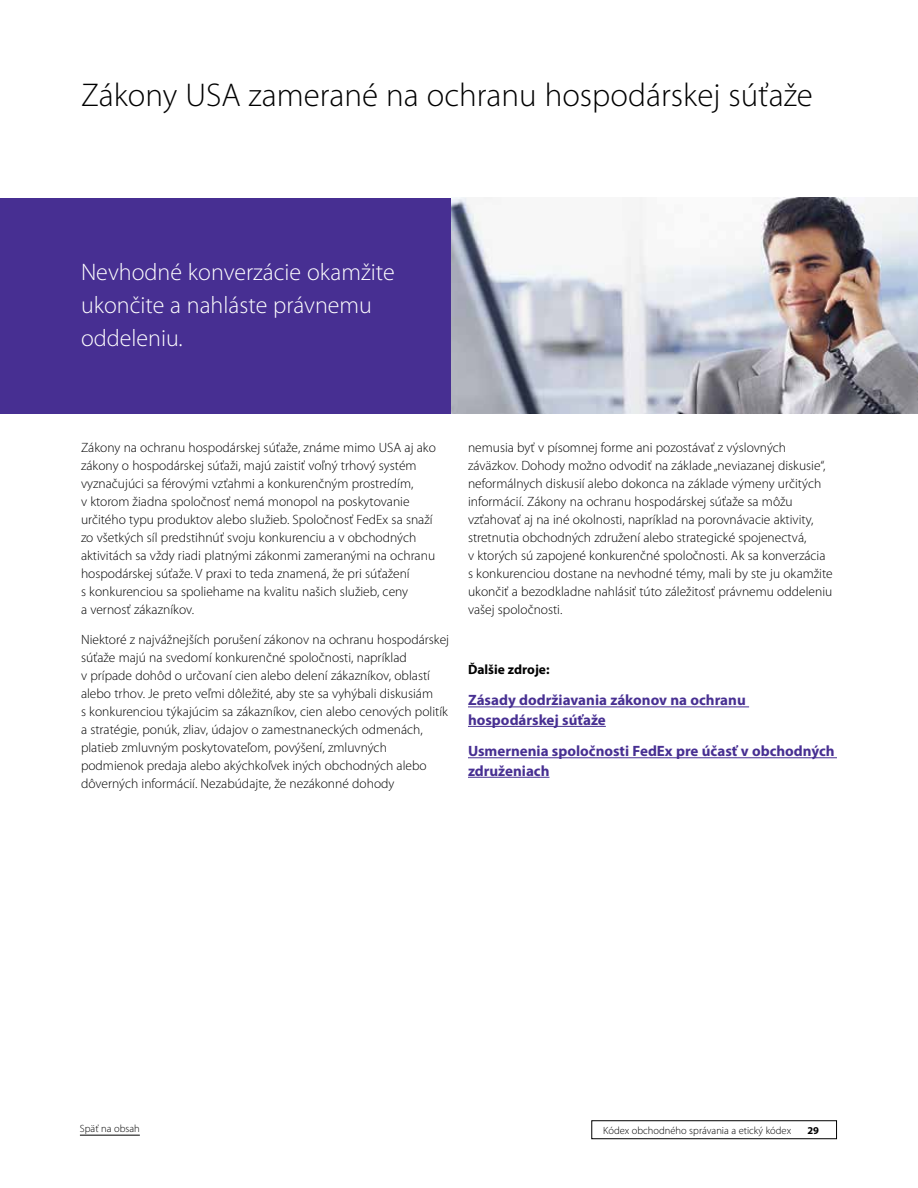
<style>
.page{position:relative;width:918px;height:1188px;background:#fff}
.page>*{position:absolute;margin:0;border:0;box-sizing:border-box;transform-origin:0 0}
.t1{font:300 33px "Myriad Pro";color:#000}
.t2{font:300 24px/33px "Myriad Pro";color:#fff}
.t3{font:700 15px/19.5px "Myriad Pro";color:#472f92}
.t4{font:300 13.5px/18px "Myriad Pro";color:#000}
.t5{font:700 13.5px "Myriad Pro";color:#000}
.t6{font:300 10.5px "Myriad Pro";color:#000}
.t7{font:700 10.5px "Myriad Pro";color:#000}
</style>
<div class="page">
<div style="left:592px;top:1121px;width:245px;height:18px;border:1px solid #000"></div>
<hr style="left:80px;top:1135px;width:60px;height:1px;background:#000">
<hr style="left:468px;top:707px;width:281px;height:1px;background:#472f92">
<hr style="left:468px;top:726px;width:138px;height:1px;background:#472f92">
<hr style="left:468px;top:757px;width:369px;height:1px;background:#472f92">
<hr style="left:468px;top:777px;width:81px;height:1px;background:#472f92">
<div style="left:0;top:198px;width:470px;height:216px;background:#472f92"></div>
<img style="left:452px;top:198px;width:466px;height:216px">
<h1 class="t1" style="left:81px;top:75px;width:733px">Zákony USA zamerané na ochranu hospodárskej súťaže</h1>
<h2 class="t2" style="left:81px;top:255px;width:315px">Nevhodné konverzácie okamžite ukončite a nahláste právnemu oddeleniu.</h2>
<p class="t4" style="left:81px;top:439px;width:356px">Zákony na ochranu hospodárskej súťaže, známe mimo USA aj ako zákony o hospodárskej súťaži, majú zaistiť voľný trhový systém vyznačujúci sa férovými vzťahmi a konkurenčným prostredím,<br>v ktorom žiadna spoločnosť nemá monopol na poskytovanie určitého typu produktov alebo služieb. Spoločnosť FedEx sa snaží zo všetkých síl predstihnúť svoju konkurenciu a v obchodných aktivitách sa vždy riadi platnými zákonmi zameranými na ochranu hospodárskej súťaže. V praxi to teda znamená, že pri súťažení<br>s konkurenciou sa spoliehame na kvalitu našich služieb, ceny<br>a vernosť zákazníkov.</p>
<p class="t4" style="left:81px;top:630px;width:370px">Niektoré z najvážnejších porušení zákonov na ochranu hospodárskej súťaže majú na svedomí konkurenčné spoločnosti, napríklad<br>v prípade dohôd o určovaní cien alebo delení zákazníkov, oblastí alebo trhov. Je preto veľmi dôležité, aby ste sa vyhýbali diskusiám<br>s konkurenciou týkajúcim sa zákazníkov, cien alebo cenových politík a stratégie, ponúk, zliav, údajov o zamestnaneckých odmenách, platieb zmluvným poskytovateľom, povýšení, zmluvných podmienok predaja alebo akýchkoľvek iných obchodných alebo dôverných informácií. Nezabúdajte, že nezákonné dohody</p>
<p class="t4" style="left:468px;top:439px;width:366px">nemusia byť v písomnej forme ani pozostávať z výslovných záväzkov. Dohody možno odvodiť na základe „neviazanej diskusie“, neformálnych diskusií alebo dokonca na základe výmeny určitých informácií. Zákony na ochranu hospodárskej súťaže sa môžu vzťahovať aj na iné okolnosti, napríklad na porovnávacie aktivity, stretnutia obchodných združení alebo strategické spojenectvá,<br>v ktorých sú zapojené konkurenčné spoločnosti. Ak sa konverzácia s konkurenciou dostane na nevhodné témy, mali by ste ju okamžite ukončiť a bezodkladne nahlásiť túto záležitosť právnemu oddeleniu vašej spoločnosti.</p>
<p class="t5" style="left:468px;top:661px;width:83px">Ďalšie zdroje:</p>
<p class="t3" style="left:468px;top:690px;width:279px">Zásady dodržiavania zákonov na ochranu hospodárskej súťaže</p>
<p class="t3" style="left:468px;top:741px;width:368px">Usmernenia spoločnosti FedEx pre účasť v obchodných združeniach</p>
<p class="t6" style="left:80px;top:1122px;width:61px">Späť na obsah</p>
<p class="t6" style="left:603px;top:1124px;width:190px">Kódex obchodného správania a etický kódex</p>
<p class="t7" style="left:807px;top:1123px;width:13px">29</p>
</div>
